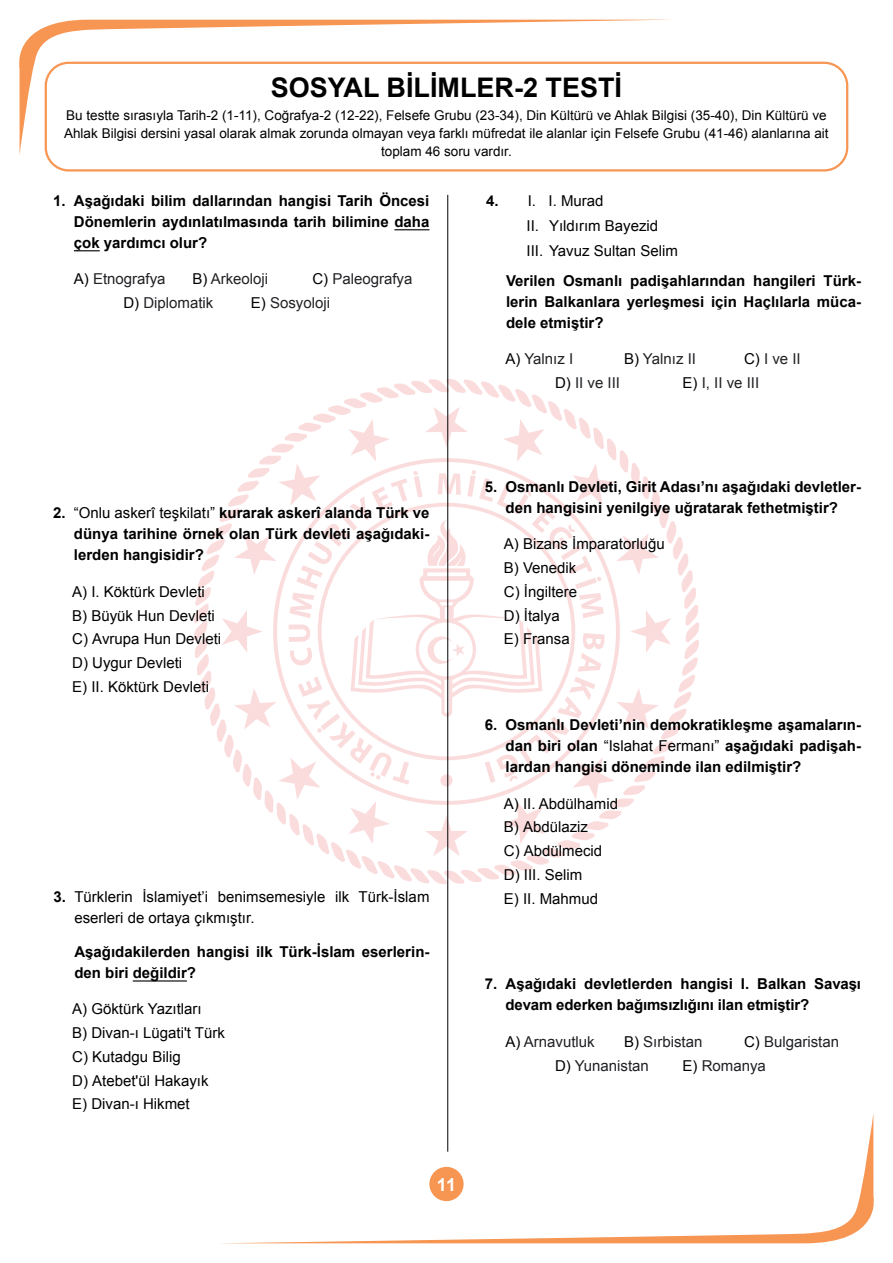
<style>
.page{position:relative;width:893px;height:1263px;background:#fff}
.page>*{position:absolute;margin:0;border:0;box-sizing:border-box;transform-origin:0 0}
.t1{font:700 27px "Arial";color:#000}
.t2{font:700 18px "Arial";color:#fff}
.t3{font:700 15px/21px "Arial";color:#000;text-align:justify}
.t4{font:15px/23.7px "Arial";color:#000}
.t5{font:15px "Arial";color:#202124}
.t6{font:13.5px/18px "Arial";color:#000;text-align:center}
.s1{color:#000}
.s2{font-weight:700}
.s3{font-weight:400}
</style>
<div class="page">
<svg style="left:19px;top:20px;width:657px;height:135px"></svg>
<svg style="left:243px;top:1113px;width:631px;height:130px"></svg>
<svg style="left:187px;top:372px;width:519px;height:519px"></svg>
<div style="left:45px;top:62px;width:803px;height:110px;border:2px solid #f79552;border-radius:23px"></div>
<hr style="left:447px;top:195px;width:1px;height:957px;background:#000">
<hr style="left:394px;top:229px;width:35px;height:1px;background:#000">
<svg style="left:74px;top:250px;width:26px;height:1px"></svg>
<hr style="left:133px;top:980px;width:54px;height:1px;background:#000">
<h1 class="t1" style="left:271px;top:70px;width:353px">SOSYAL BİLİMLER-2 TESTİ</h1>
<p class="t6" style="left:64px;top:106px;width:766px">Bu testte sırasıyla Tarih-2 (1-11), Coğrafya-2 (12-22), Felsefe Grubu (23-34), Din Kültürü ve Ahlak Bilgisi (35-40), Din Kültürü ve<br>Ahlak Bilgisi dersini yasal olarak almak zorunda olmayan veya farklı müfredat ile alanlar için Felsefe Grubu (41-46) alanlarına ait toplam 46 soru vardır.</p>
<p class="t3" style="left:74px;top:191px;width:357px;text-indent:-21px">1. Aşağıdaki bilim dallarından hangisi Tarih Öncesi Dönemlerin aydınlatılmasında tarih bilimine daha çok yardımcı olur?</p>
<p class="t5" style="left:74px;top:269px;width:93px"><span class="s1">A)</span> Etnografya</p>
<p class="t5" style="left:192px;top:269px;width:77px"><span class="s1">B)</span> Arkeoloji</p>
<p class="t5" style="left:312px;top:269px;width:102px"><span class="s1">C)</span> Paleografya</p>
<p class="t5" style="left:123px;top:293px;width:91px"><span class="s1">D)</span> Diplomatik</p>
<p class="t5" style="left:251px;top:293px;width:81px"><span class="s1">E)</span> Sosyoloji</p>
<p class="t4" style="left:526px;top:188px;width:153px;line-height:25.2px;text-indent:-40px"><span class="s2">4.</span> I. I. Murad<br>II. Yıldırım Bayezid<br>III. Yavuz Sultan Selim</p>
<p class="t3" style="left:506px;top:270px;width:357px">Verilen Osmanlı padişahlarından hangileri Türk&shy;lerin Balkanlara yerleşmesi için Haçlılarla müca&shy;dele etmiştir?</p>
<p class="t5" style="left:505px;top:349px;width:69px"><span class="s1">A)</span> Yalnız I</p>
<p class="t5" style="left:624px;top:349px;width:73px"><span class="s1">B)</span> Yalnız II</p>
<p class="t5" style="left:744px;top:349px;width:58px"><span class="s1">C)</span> I ve II</p>
<p class="t5" style="left:555px;top:373px;width:67px"><span class="s1">D)</span> II ve III</p>
<p class="t5" style="left:682px;top:373px;width:78px"><span class="s1">E)</span> I, II ve III</p>
<p class="t3" style="left:74px;top:503px;width:357px;text-indent:-21px">2. <span class="s3">“Onlu askerî teşkilatı”</span> kurarak askerî alanda Türk ve dünya tarihine örnek olan Türk devleti aşağıdaki&shy;lerden hangisidir?</p>
<p class="t4" style="left:72px;top:580px;width:150px">A) I. Köktürk Devleti<br>B) Büyük Hun Devleti<br>C) Avrupa Hun Devleti<br>D) Uygur Devleti<br>E) II. Köktürk Devleti</p>
<p class="t4" style="left:74px;top:886px;width:357px;line-height:21px;text-indent:-21px"><span class="s2">3.</span> Türklerin İslamiyet’i benimsemesiyle ilk Türk-İslam eserleri de ortaya çıkmıştır.</p>
<p class="t3" style="left:74px;top:942px;width:357px">Aşağıdakilerden hangisi ilk Türk-İslam eserlerin&shy;den biri değildir?</p>
<p class="t4" style="left:72px;top:997px;width:154px">A) Göktürk Yazıtları<br>B) Divan-ı Lügati't Türk<br>C) Kutadgu Bilig<br>D) Atebet'ül Hakayık<br>E) Divan-ı Hikmet</p>
<p class="t2" style="left:437px;top:1172px;width:21px">11</p>
<p class="t3" style="left:485px;top:476px;width:378px;text-align:center">5. Osmanlı Devleti, Girit Adası’nı aşağıdaki devletler&shy;den hangisini yenilgiye uğratarak fethetmiştir?</p>
<p class="t4" style="left:504px;top:532px;width:162px">A) Bizans İmparatorluğu<br>B) Venedik<br>C) İngiltere<br>D) İtalya<br>E) Fransa</p>
<p class="t3" style="left:505px;top:715px;width:357px;text-indent:-21px">6. Osmanlı Devleti’nin demokratikleşme aşamaların&shy;dan biri olan <span class="s3">“Islahat Fermanı”</span> aşağıdaki padişah&shy;lardan hangisi döneminde ilan edilmiştir?</p>
<p class="t4" style="left:504px;top:792px;width:116px">A) II. Abdülhamid<br>B) Abdülaziz<br>C) Abdülmecid<br>D) III. Selim<br>E) II. Mahmud</p>
<p class="t3" style="left:505px;top:974px;width:357px;text-indent:-21px">7. Aşağıdaki devletlerden hangisi I. Balkan Savaşı devam ederken bağımsızlığını ilan etmiştir?</p>
<p class="t5" style="left:505px;top:1032px;width:91px"><span class="s1">A)</span> Arnavutluk</p>
<p class="t5" style="left:624px;top:1032px;width:80px"><span class="s1">B)</span> Sırbistan</p>
<p class="t5" style="left:744px;top:1032px;width:97px"><span class="s1">C)</span> Bulgaristan</p>
<p class="t5" style="left:555px;top:1055px;width:95px"><span class="s1">D)</span> Yunanistan</p>
<p class="t5" style="left:682px;top:1055px;width:85px"><span class="s1">E)</span> Romanya</p>
</div>
